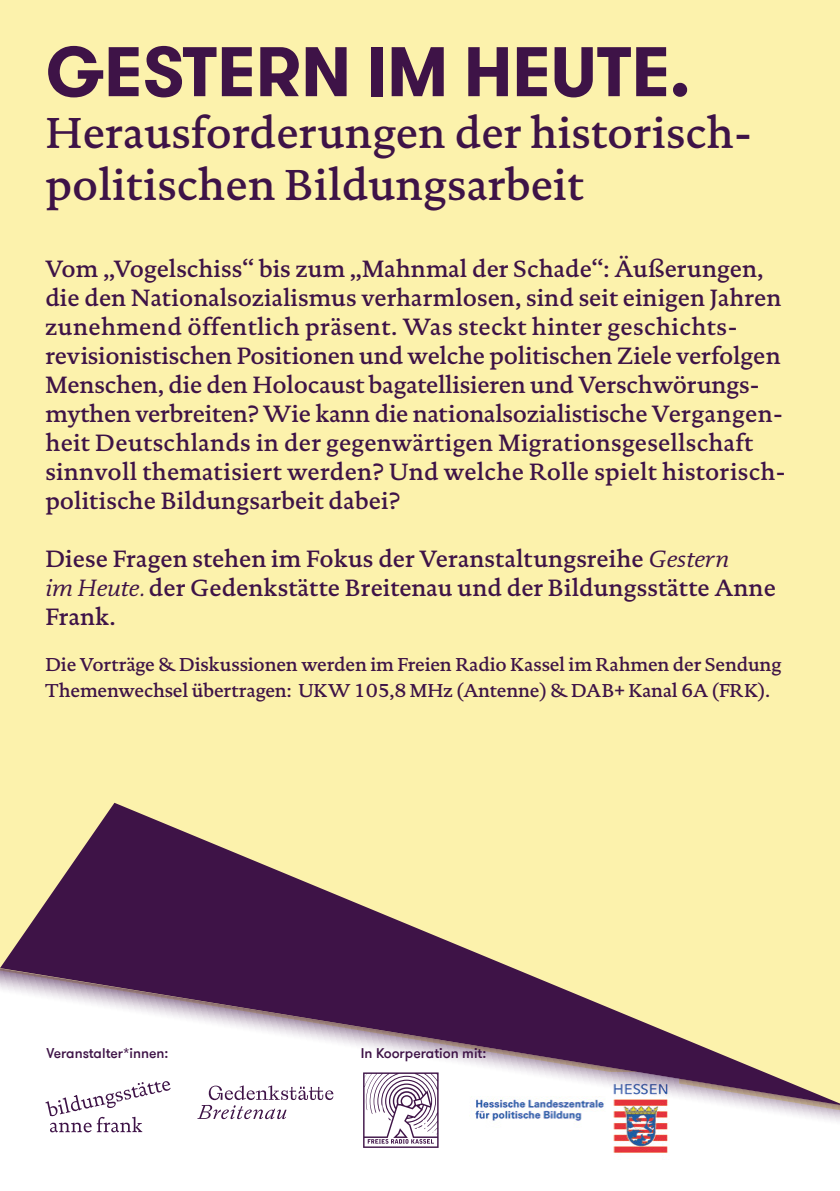
<style>
.page{position:relative;width:840px;height:1191px;background:#fff}
.page>*{position:absolute;margin:0;border:0;box-sizing:border-box;transform-origin:0 0}
.t1{font:700 70px "GT Walsheim Pro";letter-spacing:-.005em;color:#3e1347}
.t2{font:500 44px/52px "DTL Documenta TOT";color:#3e1347}
.t3{font:500 24px/29px "DTL Documenta TOT";color:#3e1347}
.t4{font:500 19px/26px "DTL Documenta TOT";letter-spacing:-.01em;color:#3e1347}
.t5{font:500 14px "GT Walsheim Pro";color:#3e1347}
.s1{font-weight:400;font-style:italic}
</style>
<div class="page">
<div style="left:0;top:0;width:839px;height:1191px;background:#fcf2ac"></div>
<div style="left:0;top:1177px;width:839px;height:14px;background:#fff"></div>
<svg style="left:0;top:802px;width:513px;height:166px"></svg>
<svg style="left:0;top:968px;width:839px;height:209px;background:#cdc0c4"></svg>
<h1 class="t1" style="left:46px;top:26px;width:646px">GESTERN IM HEUTE.</h1>
<h2 class="t2" style="left:45px;top:107px;width:707px">Herausforderungen der historisch&shy;politischen Bildungsarbeit</h2>
<p class="t3" style="left:45px;top:254px;width:741px">Vom „Vogelschiss“ bis zum „Mahnmal der Schade“: Äußerungen, die den Nationalsozialismus verharmlosen, sind seit einigen Jahren zunehmend öffentlich präsent. Was steckt hinter geschichts&shy;revisionistischen Positionen und welche politischen Ziele verfolgen Menschen, die den Holocaust bagatellisieren und Verschwörungs&shy;mythen verbreiten? Wie kann die nationalsozialistische Vergangen&shy;heit Deutschlands in der gegenwärtigen Migrationsgesellschaft sinnvoll thematisiert werden? Und welche Rolle spielt historisch&shy;politische Bildungsarbeit dabei?</p>
<p class="t3" style="left:45px;top:544px;width:731px">Diese Fragen stehen im Fokus der Veranstaltungsreihe <span class="s1">Gestern<br>im Heute.</span> der Gedenkstätte Breitenau und der Bildungsstätte Anne<br>Frank.</p>
<p class="t4" style="left:45px;top:651px;width:737px">Die Vorträge &amp; Diskussionen werden im Freien Radio Kassel im Rahmen der Sendung<br>Themenwechsel übertragen: UKW 105,8 MHz (Antenne) &amp; DAB+ Kanal 6A (FRK).</p>
<p class="t5" style="left:46px;top:1044px;width:123px">Veranstalter*innen:</p>
<p class="t5" style="left:360px;top:1044px;width:127px">In Koorperation mit:</p>
</div>
